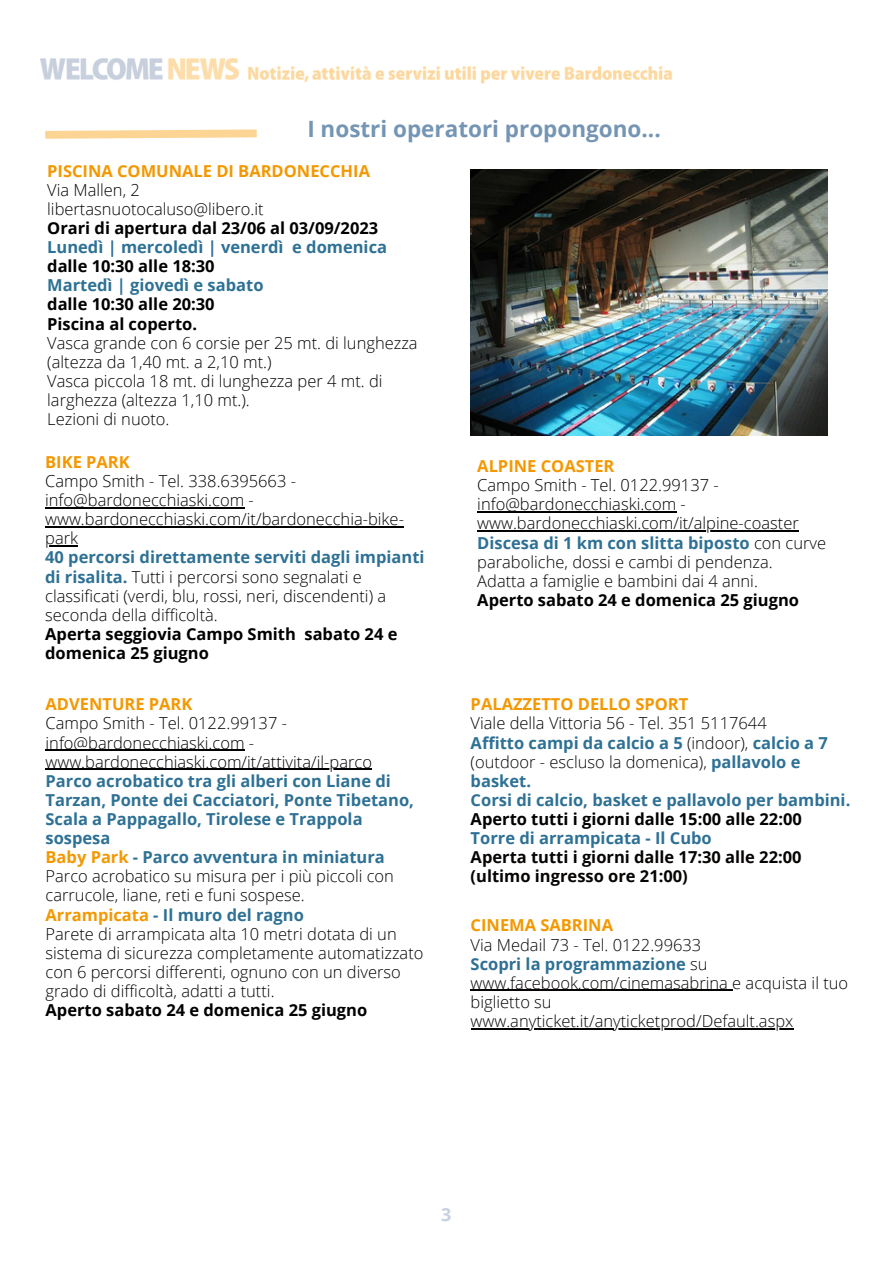
<style>
.page{position:relative;width:893px;height:1264px;background:#fff}
.page>*{position:absolute;margin:0;border:0;box-sizing:border-box;transform-origin:0 0}
.t1{font:700 22.5px "Open Sans";color:#7595b4}
.t2{font:700 18px "Open Sans";color:#c8d0de}
.t3{font:300 16.5px/19px "Open Sans";color:#000}
.t4{font:700 16.5px/19px "Open Sans";color:#2e7195}
.t5{font:700 16.5px/19px "Open Sans";color:#000}
.t6{font:300 16.5px/19px "Open Sans";color:#060403}
.t7{font:700 16.5px "Open Sans";color:#f39800}
.t8{font:700 16.5px "Open Sans";color:#060403}
.s1{font-weight:700;color:#2e7195}
.s2{color:#f39800}
.s3{color:#060403}
.s4{font-weight:300;color:#060403}
.s5{color:#000}
</style>
<div class="page">
<img style="left:40px;top:58px;width:788px;height:972px">
<svg style="left:40px;top:125px;width:224px;height:18px"></svg>
<img style="left:470px;top:169px;width:357px;height:266px">
<hr style="left:470px;top:989px;width:258px;height:2px;background:#060403">
<hr style="left:470px;top:1028px;width:323px;height:1px;background:#060403">
<hr style="left:45px;top:507px;width:199px;height:1px;background:#000">
<hr style="left:45px;top:526px;width:359px;height:1px;background:#000">
<hr style="left:45px;top:545px;width:33px;height:1px;background:#000">
<hr style="left:46px;top:749px;width:198px;height:1px;background:#000">
<hr style="left:46px;top:768px;width:326px;height:1px;background:#000">
<hr style="left:477px;top:511px;width:199px;height:1px;background:#000">
<hr style="left:477px;top:530px;width:321px;height:1px;background:#000">
<p class="t1" style="left:307px;top:113px;width:355px">I nostri operatori propongono...</p>
<p class="t7" style="left:47px;top:159px;width:324px">PISCINA COMUNALE DI BARDONECCHIA</p>
<p class="t3" style="left:47px;top:180px;width:94px">Via Mallen, 2</p>
<p class="t3" style="left:47px;top:199px;width:218px">libertasnuotocaluso@libero.it</p>
<p class="t5" style="left:47px;top:218px;width:332px">Orari di apertura dal 23/06 al 03/09/2023</p>
<p class="t4" style="left:47px;top:237px;width:341px">Lunedì | mercoledì | venerdì e domenica</p>
<p class="t5" style="left:47px;top:256px;width:169px">dalle 10:30 alle 18:30</p>
<p class="t4" style="left:47px;top:275px;width:218px">Martedì | giovedì e sabato</p>
<p class="t5" style="left:47px;top:294px;width:169px">dalle 10:30 alle 20:30</p>
<p class="t5" style="left:47px;top:313px;width:151px">Piscina al coperto.</p>
<p class="t3" style="left:47px;top:333px;width:372px">Vasca grande con 6 corsie per 25 mt. di lunghezza (altezza da 1,40 mt. a 2,10 mt.)</p>
<p class="t3" style="left:47px;top:371px;width:337px">Vasca piccola 18 mt. di lunghezza per 4 mt. di larghezza (altezza 1,10 mt.).</p>
<p class="t3" style="left:47px;top:409px;width:124px">Lezioni di nuoto.</p>
<p class="t7" style="left:45px;top:450px;width:86px">BIKE PARK</p>
<p class="t3" style="left:45px;top:471px;width:360px">Campo Smith - Tel. 338.6395663 - info@bardonecchiaski.com - www.bardonecchiaski.com/it/bardonecchia-bike&shy;park</p>
<p class="t3" style="left:45px;top:547px;width:381px"><span class="s1">40 percorsi direttamente serviti dagli impianti di risalita.</span> Tutti i percorsi sono segnalati e classificati (verdi, blu, rossi, neri, discendenti) a seconda della difficoltà.</p>
<p class="t5" style="left:45px;top:624px;width:354px">Aperta seggiovia Campo Smith sabato 24 e domenica 25 giugno</p>
<p class="t7" style="left:46px;top:692px;width:148px">ADVENTURE PARK</p>
<p class="t3" style="left:46px;top:713px;width:328px">Campo Smith - Tel. 0122.99137 - info@bardonecchiaski.com - www.bardonecchiaski.com/it/attivita/il-parco</p>
<p class="t4" style="left:46px;top:770px;width:370px">Parco acrobatico tra gli alberi con Liane di Tarzan, Ponte dei Cacciatori, Ponte Tibetano, Scala a Pappagallo, Tirolese e Trappola sospesa</p>
<p class="t4" style="left:46px;top:847px;width:341px"><span class="s2">Baby Park</span> - Parco avventura in miniatura</p>
<p class="t3" style="left:46px;top:866px;width:350px">Parco acrobatico su misura per i più piccoli con carrucole, liane, reti e funi sospese.</p>
<p class="t4" style="left:46px;top:904px;width:260px"><span class="s2">Arrampicata</span> - Il muro del ragno</p>
<p class="t3" style="left:46px;top:923px;width:379px">Parete di arrampicata alta 10 metri dotata di un sistema di sicurezza completamente automatizzato con 6 percorsi differenti, ognuno con un diverso grado di difficoltà, adatti a tutti.</p>
<p class="t5" style="left:46px;top:1000px;width:323px">Aperto sabato 24 e domenica 25 giugno</p>
<p class="t7" style="left:477px;top:454px;width:139px">ALPINE COASTER</p>
<p class="t3" style="left:477px;top:475px;width:323px">Campo Smith - Tel. 0122.99137 - info@bardonecchiaski.com - www.bardonecchiaski.com/it/alpine-coaster</p>
<p class="t3" style="left:477px;top:532px;width:350px"><span class="s1">Discesa di 1 km con slitta biposto</span> con curve paraboliche, dossi e cambi di pendenza.</p>
<p class="t3" style="left:477px;top:571px;width:282px">Adatta a famiglie e bambini dai 4 anni.</p>
<p class="t5" style="left:477px;top:590px;width:323px">Aperto sabato 24 e domenica 25 giugno</p>
<p class="t7" style="left:470px;top:692px;width:219px">PALAZZETTO DELLO SPORT</p>
<p class="t3" style="left:470px;top:713px;width:297px">Viale della Vittoria 56 - <span class="s3">Tel. 351 5117644</span></p>
<p class="t4" style="left:470px;top:732px;width:359px">Affitto campi da calcio a 5 <span class="s4">(indoor),</span> calcio a 7 <span class="s4">(outdoor - escluso la domenica),</span> pallavolo e basket.</p>
<p class="t4" style="left:470px;top:790px;width:381px">Corsi di calcio, basket e pallavolo per bambini.</p>
<p class="t5" style="left:470px;top:809px;width:333px">Aperto tutti i giorni dalle 15:00 alle 22:00</p>
<p class="t4" style="left:470px;top:828px;width:243px">Torre di arrampicata - Il Cubo</p>
<p class="t8" style="left:470px;top:845px;width:332px">Aperta tutti i giorni dalle 17:30 alle 22:00</p>
<p class="t8" style="left:470px;top:864px;width:219px">(ultimo ingresso ore 21:00)</p>
<p class="t7" style="left:470px;top:913px;width:144px">CINEMA SABRINA</p>
<p class="t6" style="left:470px;top:934px;width:232px">Via Medail 73 - Tel. 0122.99633</p>
<p class="t6" style="left:470px;top:953px;width:379px"><span class="s1">Scopri la programmazione</span> su www.facebook.com/cinemasabrina <span class="s5">e acquista il tuo biglietto su </span>www.anyticket.it/anyticketprod/Default.aspx</p>
<p class="t2" style="left:441px;top:1201px;width:12px">3</p>
</div>
